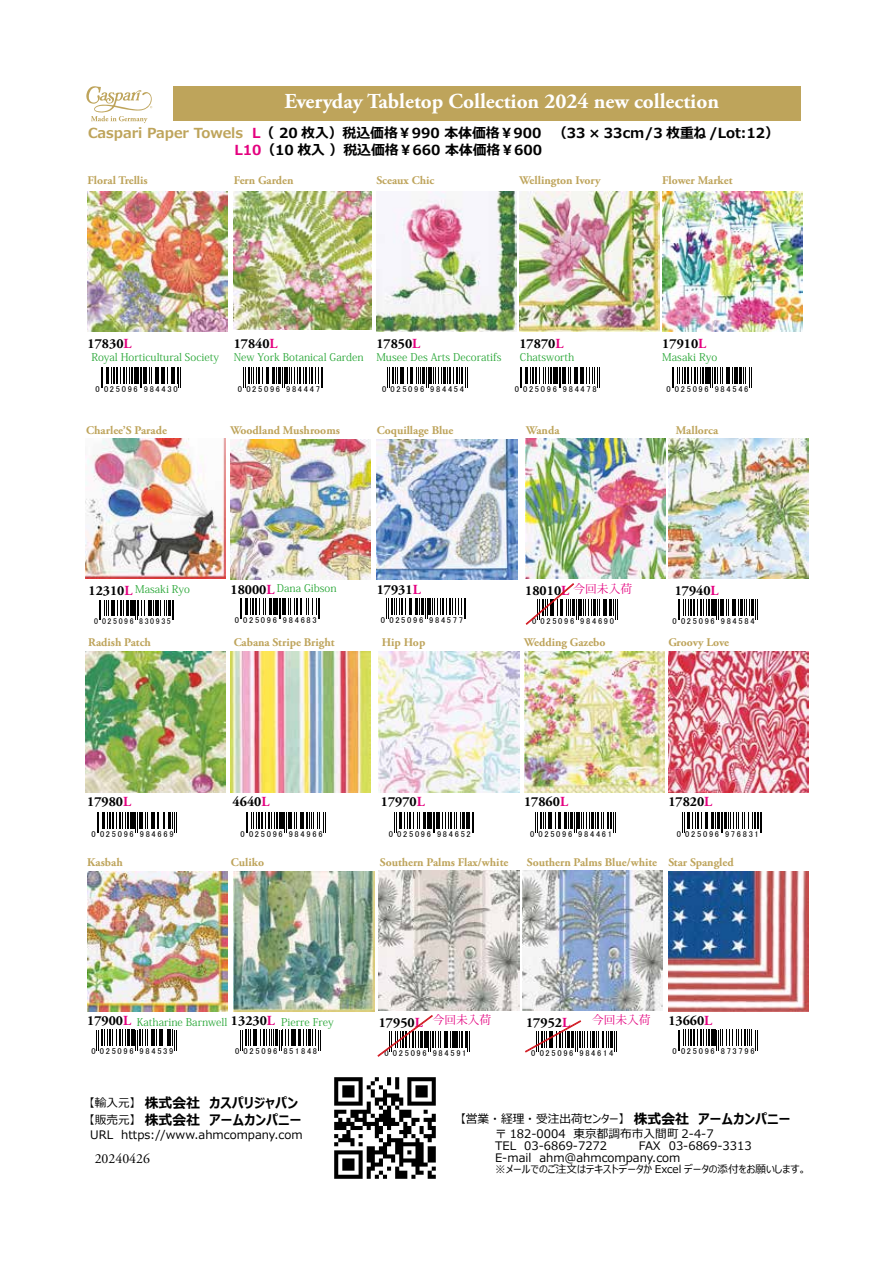
<style>
.page{position:relative;width:893px;height:1263px;background:#fff}
.page>*{position:absolute;margin:0;border:0;box-sizing:border-box;transform-origin:0 0}
.t1{font:700 21.3px "Adobe Garamond Pro";color:#fff}
.t2{font:700 13.8px/17px "Meiryo UI";color:#000}
.t3{font:700 13.8px "Adobe Garamond Pro";color:#000}
.t4{font:13.8px "Adobe Garamond Pro";color:#000}
.t5{font:700 11.7px "Adobe Garamond Pro";color:#bea45b}
.t6{font:11.7px "Meiryo UI";color:#000}
.t7{font:11.7px "Koz Min Pr 6 N";color:#e4007f}
.t8{font:10.65px "Koz Min Pro";color:#2aa738}
.t9{font:10.65px "Meiryo UI";color:#000}
.t10{font:8.4px "MS UI Gothic";letter-spacing:.2em;color:#000}
.t11{font:8.25px "MS UI Gothic";letter-spacing:.2em;color:#000;scale:.96 1}
.s1{color:#e4007f}
.s2{color:#bea45b}
.s3{font-weight:400;font-size:11.7px}
.s4{font-weight:700;font-size:13.8px}
</style>
<div class="page">
<svg style="left:86px;top:86px;width:66px;height:37px"></svg>
<div style="left:173px;top:86px;width:627px;height:34px;background:#bea45b"></div>
<img style="left:524px;top:652px;width:140px;height:140px">
<img style="left:87px;top:871px;width:140px;height:141px">
<img style="left:234px;top:871px;width:140px;height:141px">
<img style="left:85px;top:652px;width:140px;height:140px">
<img style="left:379px;top:652px;width:140px;height:140px">
<img style="left:231px;top:652px;width:140px;height:140px">
<img style="left:668px;top:652px;width:141px;height:140px">
<svg style="left:535px;top:813px;width:81px;height:20px"></svg>
<svg style="left:240px;top:1030px;width:81px;height:20px"></svg>
<svg style="left:97px;top:813px;width:80px;height:20px"></svg>
<svg style="left:246px;top:813px;width:80px;height:20px"></svg>
<svg style="left:394px;top:813px;width:80px;height:20px"></svg>
<svg style="left:96px;top:1030px;width:81px;height:20px"></svg>
<svg style="left:682px;top:813px;width:80px;height:20px"></svg>
<img style="left:668px;top:871px;width:141px;height:141px">
<svg style="left:678px;top:1030px;width:80px;height:20px"></svg>
<img style="left:376px;top:191px;width:141px;height:141px">
<img style="left:519px;top:191px;width:141px;height:141px">
<img style="left:662px;top:191px;width:141px;height:141px">
<img style="left:88px;top:191px;width:140px;height:141px">
<img style="left:234px;top:191px;width:137px;height:138px">
<img style="left:85px;top:439px;width:140px;height:140px">
<svg style="left:387px;top:367px;width:81px;height:20px"></svg>
<svg style="left:520px;top:367px;width:80px;height:20px"></svg>
<svg style="left:101px;top:367px;width:80px;height:20px"></svg>
<svg style="left:243px;top:367px;width:80px;height:20px"></svg>
<svg style="left:672px;top:367px;width:80px;height:20px"></svg>
<svg style="left:99px;top:600px;width:75px;height:20px"></svg>
<img style="left:377px;top:440px;width:140px;height:140px">
<img style="left:231px;top:440px;width:140px;height:140px">
<svg style="left:240px;top:598px;width:80px;height:20px"></svg>
<img style="left:668px;top:439px;width:141px;height:140px">
<img style="left:379px;top:870px;width:140px;height:141px">
<img style="left:522px;top:870px;width:141px;height:141px">
<img style="left:525px;top:439px;width:141px;height:140px">
<svg style="left:678px;top:599px;width:80px;height:20px"></svg>
<svg style="left:386px;top:598px;width:80px;height:20px"></svg>
<svg style="left:377px;top:1015px;width:93px;height:42px"></svg>
<svg style="left:525px;top:1020px;width:92px;height:32px"></svg>
<img style="left:334px;top:1077px;width:102px;height:102px">
<svg style="left:525px;top:583px;width:93px;height:42px"></svg>
<h1 class="t1" style="left:284px;top:89px;width:436px">Everyday Tabletop Collection 2024 new collection</h1>
<p class="t2" style="left:234px;top:142px;width:309px"><span class="s1">L10</span>（10 枚入 ）税込価格￥660 本体価格￥600</p>
<h1 class="t1" style="left:258px;top:91px;width:306px">Everyday Tabletop Collection 2022</h1>
<p class="t2" style="left:88px;top:125px;width:692px"><span class="s2">Caspari Paper Towels</span> <span class="s1">L</span>（ 20 枚入）税込価格￥990 本体価格￥900<span class="s1">　　</span>（33 × 33cm/3 枚重ね /Lot:12）</p>
<p class="t5" style="left:88px;top:173px;width:62px">Floral Trellis</p>
<p class="t5" style="left:234px;top:173px;width:61px">Fern Garden</p>
<p class="t5" style="left:376px;top:173px;width:60px">Sceaux Chic</p>
<p class="t5" style="left:519px;top:173px;width:83px">Wellington Ivory</p>
<p class="t5" style="left:662px;top:173px;width:72px">Flower Market</p>
<p class="t3" style="left:88px;top:335px;width:46px">17830<span class="s1">L</span></p>
<p class="t3" style="left:234px;top:335px;width:46px">17840<span class="s1">L</span></p>
<p class="t3" style="left:376px;top:335px;width:46px">17850<span class="s1">L</span></p>
<p class="t3" style="left:519px;top:335px;width:46px">17870<span class="s1">L</span></p>
<p class="t3" style="left:662px;top:335px;width:46px">17910<span class="s1">L</span></p>
<p class="t10" style="left:96px;top:384px;width:84px">0 025096 984430</p>
<p class="t10" style="left:238px;top:384px;width:84px">0 025096 984447</p>
<p class="t10" style="left:382px;top:384px;width:84px">0 025096 984454</p>
<p class="t10" style="left:515px;top:384px;width:84px">0 025096 984478</p>
<p class="t10" style="left:666px;top:384px;width:84px">0 025096 984546</p>
<p class="t8" style="left:91px;top:350px;width:129px">Royal Horticultural Society</p>
<p class="t8" style="left:234px;top:350px;width:269px">New York Botanical Garden Musee Des Arts Decoratifs</p>
<p class="t8" style="left:520px;top:350px;width:56px">Chatsworth</p>
<p class="t8" style="left:662px;top:350px;width:56px">Masaki Ryo</p>
<p class="t5" style="left:86px;top:423px;width:82px">Charlee’S Parade</p>
<p class="t5" style="left:231px;top:423px;width:111px">Woodland Mushrooms</p>
<p class="t5" style="left:377px;top:423px;width:78px">Coquillage Blue</p>
<p class="t5" style="left:526px;top:423px;width:35px">Wanda</p>
<p class="t5" style="left:676px;top:423px;width:44px">Mallorca</p>
<p class="t8" style="left:135px;top:581px;width:56px">Masaki Ryo</p>
<p class="t3" style="left:89px;top:583px;width:46px">12310<span class="s1">L</span></p>
<p class="t11" style="left:94px;top:617px;width:81px">0 025096 830935</p>
<p class="t7" style="left:574px;top:582px;width:60px">今回未入荷</p>
<p class="t8" style="left:277px;top:581px;width:61px">Dana Gibson</p>
<p class="t3" style="left:231px;top:581px;width:46px">18000<span class="s1">L</span></p>
<p class="t3" style="left:377px;top:581px;width:46px">17931<span class="s1">L</span></p>
<p class="t10" style="left:235px;top:615px;width:84px">0 025096 984683</p>
<p class="t3" style="left:525px;top:583px;width:46px">18010<span class="s1">L</span></p>
<p class="t3" style="left:675px;top:583px;width:46px">17940<span class="s1">L</span></p>
<p class="t10" style="left:381px;top:615px;width:84px">0 025096 984577</p>
<p class="t10" style="left:673px;top:616px;width:84px">0 025096 984584</p>
<p class="t10" style="left:532px;top:616px;width:84px">0 025096 984690</p>
<p class="t5" style="left:88px;top:636px;width:64px">Radish Patch</p>
<p class="t5" style="left:234px;top:636px;width:102px">Cabana Stripe Bright</p>
<p class="t5" style="left:382px;top:636px;width:45px">Hip Hop</p>
<p class="t5" style="left:668px;top:636px;width:62px">Groovy Love</p>
<p class="t5" style="left:524px;top:636px;width:83px">Wedding Gazebo</p>
<p class="t3" style="left:87px;top:794px;width:46px">17980<span class="s1">L</span></p>
<p class="t3" style="left:233px;top:794px;width:38px">4640<span class="s1">L</span></p>
<p class="t3" style="left:381px;top:794px;width:46px">17970<span class="s1">L</span></p>
<p class="t10" style="left:92px;top:830px;width:84px">0 025096 984669</p>
<p class="t10" style="left:241px;top:830px;width:84px">0 025096 984966</p>
<p class="t10" style="left:389px;top:830px;width:84px">0 025096 984652</p>
<p class="t3" style="left:524px;top:794px;width:46px">17860<span class="s1">L</span></p>
<p class="t10" style="left:530px;top:830px;width:84px">0 025096 984461</p>
<p class="t5" style="left:87px;top:855px;width:37px">Kasbah</p>
<p class="t5" style="left:231px;top:855px;width:35px">Culiko</p>
<p class="t5" style="left:380px;top:855px;width:130px">Southern Palms Flax/white</p>
<p class="t5" style="left:527px;top:855px;width:132px">Southern Palms Blue/white</p>
<p class="t3" style="left:668px;top:794px;width:46px">17820<span class="s1">L</span></p>
<p class="t10" style="left:677px;top:830px;width:84px">0 025096 976831</p>
<p class="t5" style="left:668px;top:855px;width:67px">Star Spangled</p>
<p class="t3" style="left:87px;top:1013px;width:46px">17900<span class="s1">L</span></p>
<p class="t3" style="left:231px;top:1013px;width:46px">13230<span class="s1">L</span></p>
<p class="t8" style="left:137px;top:1015px;width:92px">Katharine Barnwell</p>
<p class="t8" style="left:281px;top:1015px;width:54px">Pierre Frey</p>
<p class="t10" style="left:91px;top:1047px;width:84px">0 025096 984539</p>
<p class="t10" style="left:235px;top:1047px;width:84px">0 025096 851848</p>
<p class="t7" style="left:433px;top:1013px;width:60px">今回未入荷</p>
<p class="t7" style="left:592px;top:1013px;width:60px">今回未入荷</p>
<p class="t3" style="left:379px;top:1014px;width:46px">17950<span class="s1">L</span></p>
<p class="t3" style="left:526px;top:1014px;width:46px">17952<span class="s1">L</span></p>
<p class="t10" style="left:384px;top:1048px;width:84px">0 025096 984591</p>
<p class="t10" style="left:531px;top:1048px;width:84px">0 025096 984614</p>
<p class="t3" style="left:668px;top:1013px;width:46px">13660<span class="s1">L</span></p>
<p class="t10" style="left:673px;top:1047px;width:84px">0 025096 873796</p>
<p class="t2" style="left:89px;top:1095px;width:214px"><span class="s3">【輸入元】</span> 株式会社　カスパリジャパン<span class="s3">【販売元】</span> 株式会社　アームカンパニー</p>
<p class="t6" style="left:90px;top:1126px;width:214px">URL https://www.ahmcompany.com</p>
<p class="t4" style="left:95px;top:1151px;width:57px">20240426</p>
<p class="t6" style="left:460px;top:1111px;width:332px">【営業・経理・受注出荷センター】 <span class="s4">株式会社　アームカンパニー</span></p>
<p class="t6" style="left:495px;top:1149px;width:187px">E-mail ahm@ahmcompany.com</p>
<p class="t6" style="left:495px;top:1126px;width:220px">〒 182-0004　東京都調布市入間町 2-4-7</p>
<p class="t6" style="left:495px;top:1138px;width:114px">TEL 03-6869-7272</p>
<p class="t6" style="left:639px;top:1138px;width:114px">FAX 03-6869-3313</p>
<p class="t9" style="left:495px;top:1161px;width:313px">※メールでのご注文はテキストデータか Excel データの添付をお願いします。</p>
</div>
